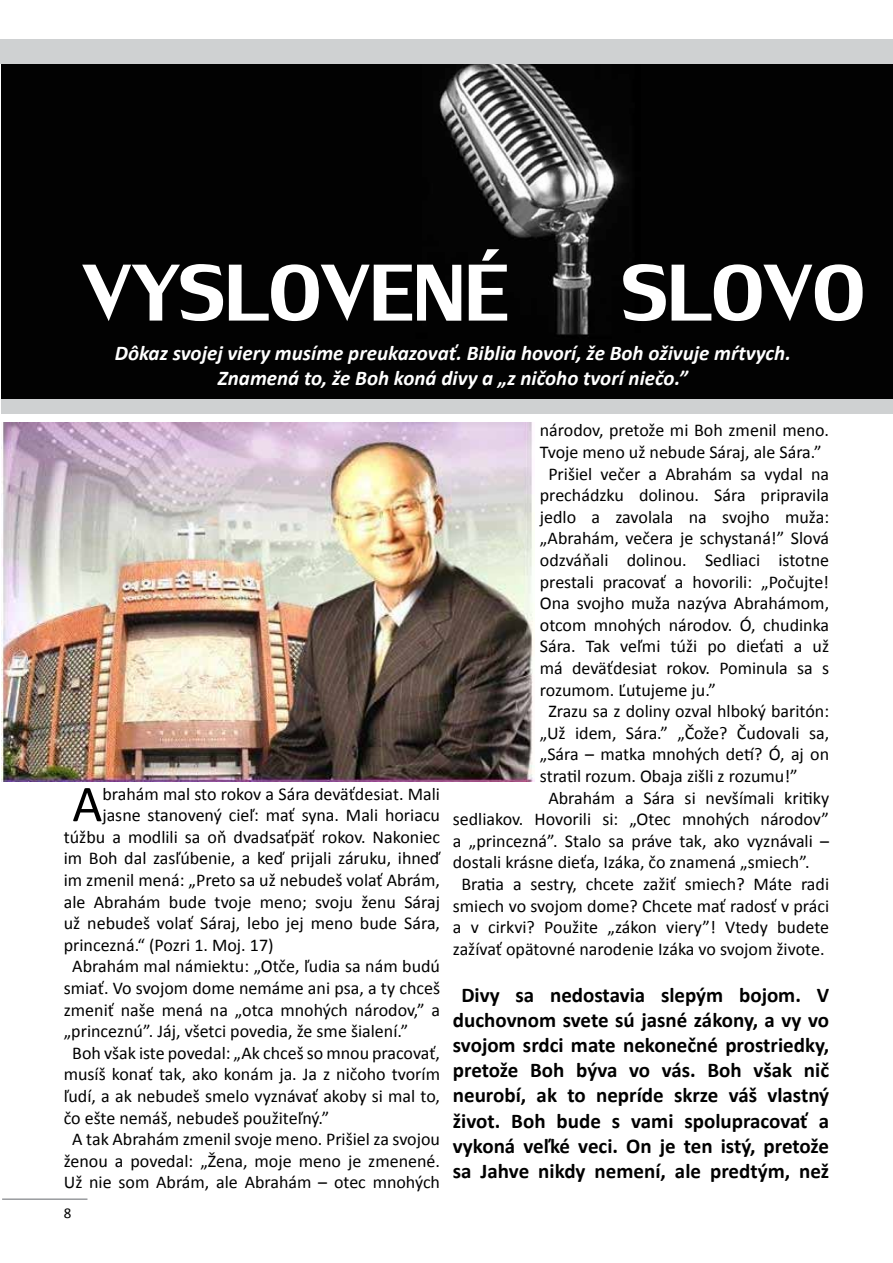
<style>
.page{position:relative;width:893px;height:1263px;background:#fff}
.page>*{position:absolute;margin:0;border:0;box-sizing:border-box;transform-origin:0 0}
.t1{font:120px "Lily UPC";color:#fff}
.t2{font:52.05px "Calibri";color:#000}
.t3{font:700 21px/25.2px "Calibri";color:#000;text-align:center}
.t4{font:italic 700 21px/25.2px "Calibri";color:#fff;text-align:center}
.t5{font:18px "Calibri";color:#000}
.t6{font:15px "Calibri";color:#000}
</style>
<div class="page">
<hr style="left:2px;top:1198px;width:85px;height:2px;background:#999b9e">
<div style="left:1px;top:399px;width:892px;height:14px;background:#cfd1d2"></div>
<img style="left:1px;top:64px;width:892px;height:335px">
<img style="left:1px;top:423px;width:533px;height:359px">
<div style="left:0;top:39px;width:893px;height:24px;background:#cfd1d2"></div>
<h1 class="t1" style="left:82px;top:221px;width:784px">Vyslovené slovo</h1>
<p class="t4" style="left:115px;top:340px;width:678px">Dôkaz svojej viery musíme preukazovať. Biblia hovorí, že Boh oživuje mŕtvych.<br>Znamená to, že Boh koná divy a „z ničoho tvorí niečo.”</p>
<h2 class="t2" style="left:72px;top:771px;width:32px">A</h2>
<p class="t5" style="left:102px;top:782px;width:339px">brahám mal sto rokov a Sára deväťdesiat. Mali</p>
<p class="t5" style="left:102px;top:804px;width:339px">jasne stanovený cieľ: mať syna. Mali horiacu</p>
<p class="t5" style="left:64px;top:825px;width:378px">túžbu a modlili sa oň dvadsaťpäť rokov. Nakoniec</p>
<p class="t5" style="left:64px;top:847px;width:378px">im Boh dal zasľúbenie, a keď prijali záruku, ihneď</p>
<p class="t5" style="left:64px;top:868px;width:378px">im zmenil mená: „Preto sa už nebudeš volať Abrám,</p>
<p class="t5" style="left:64px;top:890px;width:378px">ale Abrahám bude tvoje meno; svoju ženu Sáraj</p>
<p class="t5" style="left:64px;top:912px;width:378px">už nebudeš volať Sáraj, lebo jej meno bude Sára,</p>
<p class="t5" style="left:64px;top:933px;width:211px">princezná.“ (Pozri 1. Moj. 17)</p>
<p class="t5" style="left:72px;top:955px;width:369px">Abrahám mal námiektu: „Otče, ľudia sa nám budú</p>
<p class="t5" style="left:64px;top:976px;width:378px">smiať. Vo svojom dome nemáme ani psa, a ty chceš</p>
<p class="t5" style="left:64px;top:998px;width:378px">zmeniť naše mená na „otca mnohých národov,” a</p>
<p class="t5" style="left:64px;top:1020px;width:346px">„princeznú”. Jáj, všetci povedia, že sme šialení.”</p>
<p class="t5" style="left:72px;top:1041px;width:369px">Boh však iste povedal: „Ak chceš so mnou pracovať,</p>
<p class="t5" style="left:64px;top:1063px;width:378px">musíš konať tak, ako konám ja. Ja z ničoho tvorím</p>
<p class="t5" style="left:64px;top:1084px;width:378px">ľudí, a ak nebudeš smelo vyznávať akoby si mal to,</p>
<p class="t5" style="left:64px;top:1106px;width:267px">čo ešte nemáš, nebudeš použiteľný.”</p>
<p class="t5" style="left:72px;top:1128px;width:369px">A tak Abrahám zmenil svoje meno. Prišiel za svojou</p>
<p class="t5" style="left:64px;top:1149px;width:378px">ženou a povedal: „Žena, moje meno je zmenené.</p>
<p class="t5" style="left:64px;top:1171px;width:378px">Už nie som Abrám, ale Abrahám – otec mnohých</p>
<p class="t6" style="left:64px;top:1203px;width:9px">8</p>
<p class="t5" style="left:540px;top:419px;width:291px">národov, pretože mi Boh zmenil meno.</p>
<p class="t5" style="left:540px;top:440px;width:283px">Tvoje meno už nebude Sáraj, ale Sára.”</p>
<p class="t5" style="left:548px;top:462px;width:282px">Prišiel večer a Abrahám sa vydal na</p>
<p class="t5" style="left:540px;top:484px;width:291px">prechádzku dolinou. Sára pripravila</p>
<p class="t5" style="left:540px;top:505px;width:291px">jedlo a zavolala na svojho muža:</p>
<p class="t5" style="left:540px;top:527px;width:291px">„Abrahám, večera je schystaná!” Slová</p>
<p class="t5" style="left:540px;top:548px;width:291px">odzváňali dolinou. Sedliaci istotne</p>
<p class="t5" style="left:540px;top:570px;width:291px">prestali pracovať a hovorili: „Počujte!</p>
<p class="t5" style="left:540px;top:592px;width:291px">Ona svojho muža nazýva Abrahámom,</p>
<p class="t5" style="left:540px;top:613px;width:291px">otcom mnohých národov. Ó, chudinka</p>
<p class="t5" style="left:540px;top:635px;width:291px">Sára. Tak veľmi túži po dieťati a už</p>
<p class="t5" style="left:540px;top:656px;width:291px">má deväťdesiat rokov. Pominula sa s</p>
<p class="t5" style="left:540px;top:678px;width:178px">rozumom. Ľutujeme ju.”</p>
<p class="t5" style="left:548px;top:700px;width:282px">Zrazu sa z doliny ozval hlboký baritón:</p>
<p class="t5" style="left:540px;top:721px;width:291px">„Už idem, Sára.” „Čože? Čudovali sa,</p>
<p class="t5" style="left:540px;top:743px;width:291px">„Sára – matka mnohých detí? Ó, aj on</p>
<p class="t5" style="left:540px;top:764px;width:259px">stratil rozum. Obaja zišli z rozumu!”</p>
<p class="t5" style="left:548px;top:786px;width:282px">Abrahám a Sára si nevšímali kritiky</p>
<p class="t5" style="left:453px;top:808px;width:378px">sedliakov. Hovorili si: „Otec mnohých národov”</p>
<p class="t5" style="left:453px;top:829px;width:378px">a „princezná”. Stalo sa práve tak, ako vyznávali –</p>
<p class="t5" style="left:453px;top:851px;width:358px">dostali krásne dieťa, Izáka, čo znamená „smiech”.</p>
<p class="t5" style="left:461px;top:872px;width:369px">Bratia a sestry, chcete zažiť smiech? Máte radi</p>
<p class="t5" style="left:453px;top:894px;width:378px">smiech vo svojom dome? Chcete mať radosť v práci</p>
<p class="t5" style="left:453px;top:916px;width:378px">a v cirkvi? Použite „zákon viery”! Vtedy budete</p>
<p class="t5" style="left:453px;top:937px;width:373px">zažívať opätovné narodenie Izáka vo svojom živote.</p>
<p class="t3" style="left:453px;top:982px;width:378px">Divy sa nedostavia slepým bojom. V duchovnom svete sú jasné zákony, a vy vo svojom srdci mate nekonečné prostriedky, pretože Boh býva vo vás. Boh však nič neurobí, ak to nepríde skrze váš vlastný život. Boh bude s vami spolupracovať a vykoná veľké veci. On je ten istý, pretože sa Jahve nikdy nemení, ale predtým, než</p>
</div>
